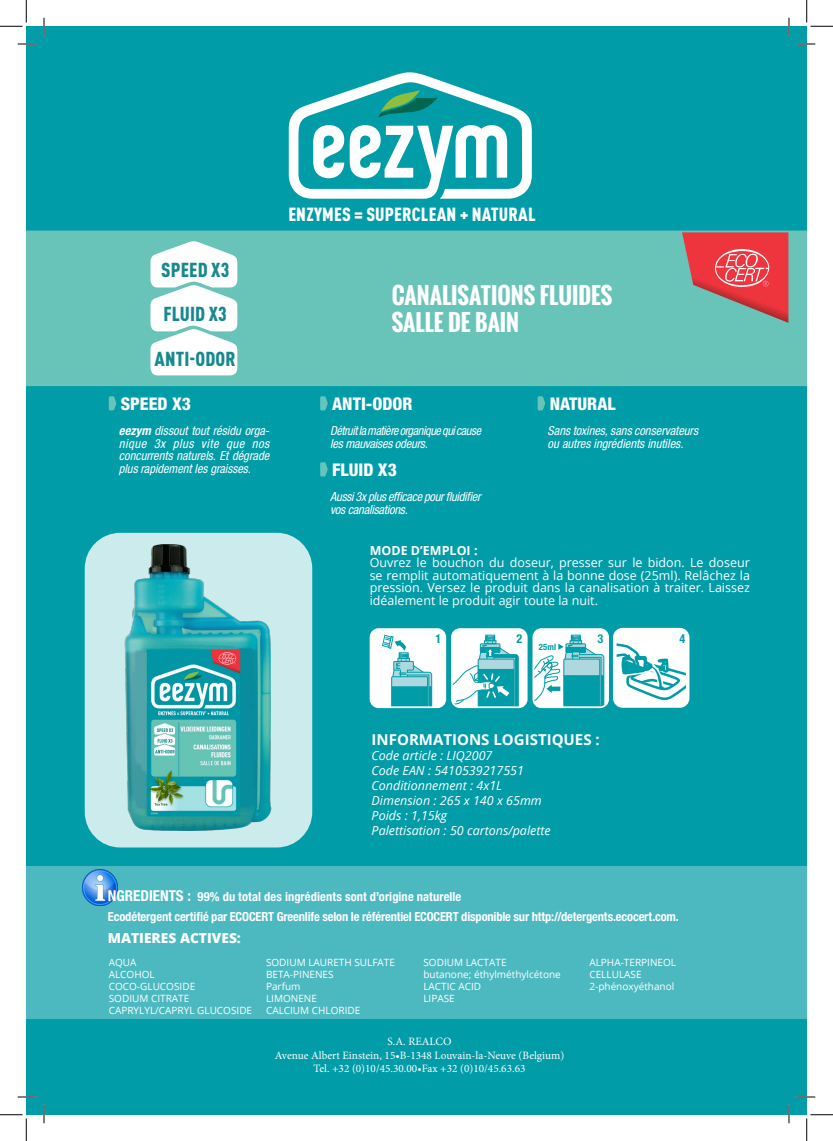
<style>
.page{position:relative;width:833px;height:1141px;background:#fff}
.page>*{position:absolute;margin:0;border:0;box-sizing:border-box;transform-origin:0 0}
.t1{font:700 22.5px/27px "Oswald";color:#fff}
.t2{font:900 condensed 20px "DIN Pro";letter-spacing:.01em;color:#17898e}
.t3{font:900 condensed 18.75px "DIN Pro";letter-spacing:.01em;color:#fff}
.t4{font:800 condensed 17.5px "Helvetica Neue LT Std";color:#fff}
.t5{font:700 15px "Open Sans";color:#fff}
.t6{font:800 13.75px "Open Sans";color:#fff}
.t7{font:italic condensed 12.5px/12.5px "Helvetica Neue LT Std";letter-spacing:-.015em;color:#fff}
.t8{font:12.5px/12.5px "Open Sans";color:#fff;text-align:justify}
.t9{font:700 condensed 12.5px "Helvetica Neue LT Std";letter-spacing:-.01em;color:#fff}
.t10{font:italic 12.5px "Open Sans";color:#fff}
.t11{font:700 12.5px "Open Sans";color:#fff}
.t12{font:700 condensed 12.38px "Helvetica Neue LT Std";color:#009ca7}
.t13{font:11.25px "Minion Pro";color:#fff}
.t14{font:10px "Open Sans";color:#fff}
.t15{font:700 condensed 8.75px "Helvetica Neue LT Std";color:#009ca7}
.s1{font-weight:700}
.s2{font-size:15px}
</style>
<div class="page">
<div style="left:26px;top:26px;width:780px;height:1088px;background:#009ca7"></div>
<div style="left:26px;top:865px;width:780px;height:153px;background:#4cb9c1"></div>
<img style="left:82px;top:869px;width:36px;height:36px">
<div style="left:85px;top:532px;width:227px;height:315px;background:#ccebed;border-radius:35px"></div>
<img style="left:124px;top:544px;width:148px;height:287px">
<div style="left:370px;top:629px;width:75px;height:78px;background:#fff;border-radius:8px"></div>
<svg style="left:382px;top:634px;width:50px;height:71px"></svg>
<div style="left:369px;top:628px;width:77px;height:80px;border:2px solid #fff;border-radius:8px"></div>
<div style="left:451px;top:629px;width:75px;height:78px;background:#fff;border-radius:8px"></div>
<svg style="left:454px;top:635px;width:64px;height:70px"></svg>
<div style="left:451px;top:628px;width:76px;height:80px;border:2px solid #fff;border-radius:8px"></div>
<div style="left:533px;top:629px;width:74px;height:78px;background:linear-gradient(to right,#fff,#fff);border-radius:8px"></div>
<svg style="left:535px;top:635px;width:69px;height:70px"></svg>
<div style="left:532px;top:628px;width:76px;height:80px;border:2px solid #fff;border-radius:8px"></div>
<svg style="left:617px;top:632px;width:67px;height:70px"></svg>
<div style="left:612px;top:627px;width:77px;height:80px;border:4px solid #fff;border-radius:8px"></div>
<div style="left:26px;top:230px;width:780px;height:156px;background:#68c4b9"></div>
<svg style="left:288px;top:72px;width:243px;height:127px"></svg>
<svg style="left:681px;top:232px;width:106px;height:91px;background:#c66669"></svg>
<svg style="left:150px;top:241px;width:87px;height:134px;background:#e6f5f3"></svg>
<svg style="left:109px;top:396px;width:7px;height:14px"></svg>
<svg style="left:320px;top:396px;width:7px;height:14px"></svg>
<svg style="left:320px;top:462px;width:7px;height:14px"></svg>
<svg style="left:537px;top:396px;width:8px;height:14px"></svg>
<svg style="left:18px;top:43px;width:18px;height:2px"></svg>
<svg style="left:796px;top:43px;width:18px;height:2px"></svg>
<svg style="left:18px;top:1096px;width:18px;height:1px"></svg>
<svg style="left:796px;top:1096px;width:18px;height:1px"></svg>
<svg style="left:43px;top:18px;width:2px;height:18px"></svg>
<svg style="left:43px;top:1104px;width:2px;height:19px"></svg>
<svg style="left:788px;top:18px;width:1px;height:18px"></svg>
<svg style="left:787px;top:1104px;width:2px;height:19px"></svg>
<svg style="left:0;top:0;width:27px;height:27px"></svg>
<svg style="left:0;top:1114px;width:27px;height:26px"></svg>
<svg style="left:806px;top:0;width:26px;height:27px"></svg>
<svg style="left:806px;top:1114px;width:26px;height:26px"></svg>
<p class="t2" style="left:161px;top:254px;width:69px">SPEED X3</p>
<p class="t2" style="left:163px;top:299px;width:65px">FLUID X3</p>
<p class="t2" style="left:154px;top:344px;width:82px">ANTI-ODOR</p>
<p class="t4" style="left:121px;top:393px;width:72px">SPEED X3</p>
<p class="t7" style="left:119px;top:425px;width:152px;text-align:justify"><span class="s1">eezym</span> dissout tout résidu orga&shy;nique 3x plus vite que nos concurrents naturels. Et dégrade plus rapidement les graisses.</p>
<p class="t3" style="left:288px;top:199px;width:249px">ENZYMES = SUPERCLEAN + NATURAL</p>
<p class="t1" style="left:391px;top:282px;width:222px">CANALISATIONS FLUIDES<br>SALLE DE BAIN</p>
<p class="t4" style="left:332px;top:393px;width:82px">ANTI-ODOR</p>
<p class="t7" style="left:330px;top:425px;width:152px">Détruit la matière organique qui cause les mauvaises odeurs.</p>
<p class="t4" style="left:332px;top:459px;width:66px">FLUID X3</p>
<p class="t7" style="left:330px;top:491px;width:152px">Aussi 3x plus efficace pour fluidifier vos canalisations.</p>
<p class="t4" style="left:549px;top:393px;width:67px">NATURAL</p>
<p class="t7" style="left:547px;top:425px;width:152px">Sans toxines, sans conservateurs ou autres ingrédients inutiles.</p>
<p class="t11" style="left:369px;top:541px;width:109px">MODE D’EMPLOI :</p>
<p class="t8" style="left:369px;top:556px;width:381px">Ouvrez le bouchon du doseur, presser sur le bidon. Le doseur se remplit automatiquement à la bonne dose (25ml). Relâchez la pression. Versez le produit dans la canalisation à traiter. Laissez idéalement le produit agir toute la nuit.</p>
<p class="t12" style="left:435px;top:631px;width:7px">1</p>
<p class="t12" style="left:516px;top:631px;width:7px">2</p>
<p class="t15" style="left:538px;top:641px;width:19px">25ml</p>
<p class="t12" style="left:597px;top:631px;width:7px">3</p>
<p class="t12" style="left:679px;top:630px;width:7px">4</p>
<p class="t5" style="left:371px;top:728px;width:229px">INFORMATIONS LOGISTIQUES :</p>
<p class="t10" style="left:371px;top:746px;width:122px">Code article : LIQ2007</p>
<p class="t10" style="left:371px;top:761px;width:154px">Code EAN : 5410539217551</p>
<p class="t10" style="left:371px;top:776px;width:132px">Conditionnement : 4x1L</p>
<p class="t10" style="left:371px;top:791px;width:172px">Dimension : 265 x 140 x 65mm</p>
<p class="t10" style="left:371px;top:806px;width:77px">Poids : 1,15kg</p>
<p class="t10" style="left:371px;top:821px;width:180px">Palettisation : 50 cartons/palette</p>
<p class="t9" style="left:108px;top:888px;width:355px"><span class="s2">NGREDIENTS :</span> 99% du total des ingrédients sont d’origine naturelle</p>
<p class="t9" style="left:108px;top:908px;width:572px">Ecodétergent certifié par ECOCERT Greenlife selon le référentiel ECOCERT disponible sur http://detergents.ecocert.com.</p>
<p class="t6" style="left:108px;top:927px;width:134px">MATIERES ACTIVES:</p>
<p class="t14" style="left:109px;top:955px;width:29px">AQUA</p>
<p class="t14" style="left:109px;top:967px;width:47px">ALCOHOL</p>
<p class="t14" style="left:109px;top:979px;width:88px">COCO-GLUCOSIDE</p>
<p class="t14" style="left:109px;top:991px;width:82px">SODIUM CITRATE</p>
<p class="t14" style="left:109px;top:1003px;width:145px">CAPRYLYL/CAPRYL GLUCOSIDE</p>
<p class="t14" style="left:266px;top:955px;width:130px">SODIUM LAURETH SULFATE</p>
<p class="t14" style="left:266px;top:967px;width:69px">BETA-PINENES</p>
<p class="t14" style="left:266px;top:979px;width:36px">Parfum</p>
<p class="t14" style="left:266px;top:991px;width:53px">LIMONENE</p>
<p class="t14" style="left:266px;top:1003px;width:96px">CALCIUM CHLORIDE</p>
<p class="t14" style="left:423px;top:955px;width:85px">SODIUM LACTATE</p>
<p class="t14" style="left:423px;top:967px;width:139px">butanone; éthylméthylcétone</p>
<p class="t14" style="left:423px;top:979px;width:59px">LACTIC ACID</p>
<p class="t14" style="left:423px;top:991px;width:33px">LIPASE</p>
<p class="t13" style="left:387px;top:1034px;width:65px">S.A. REALCO</p>
<p class="t13" style="left:275px;top:1047px;width:291px">Avenue Albert Einstein, 15•B-1348 Louvain-la-Neuve (Belgium)</p>
<p class="t13" style="left:313px;top:1061px;width:213px">Tel. +32 (0)10/45.30.00•Fax +32 (0)10/45.63.63</p>
<p class="t14" style="left:589px;top:955px;width:88px">ALPHA-TERPINEOL</p>
<p class="t14" style="left:589px;top:967px;width:54px">CELLULASE</p>
<p class="t14" style="left:589px;top:979px;width:86px">2-phénoxyéthanol</p>
</div>
